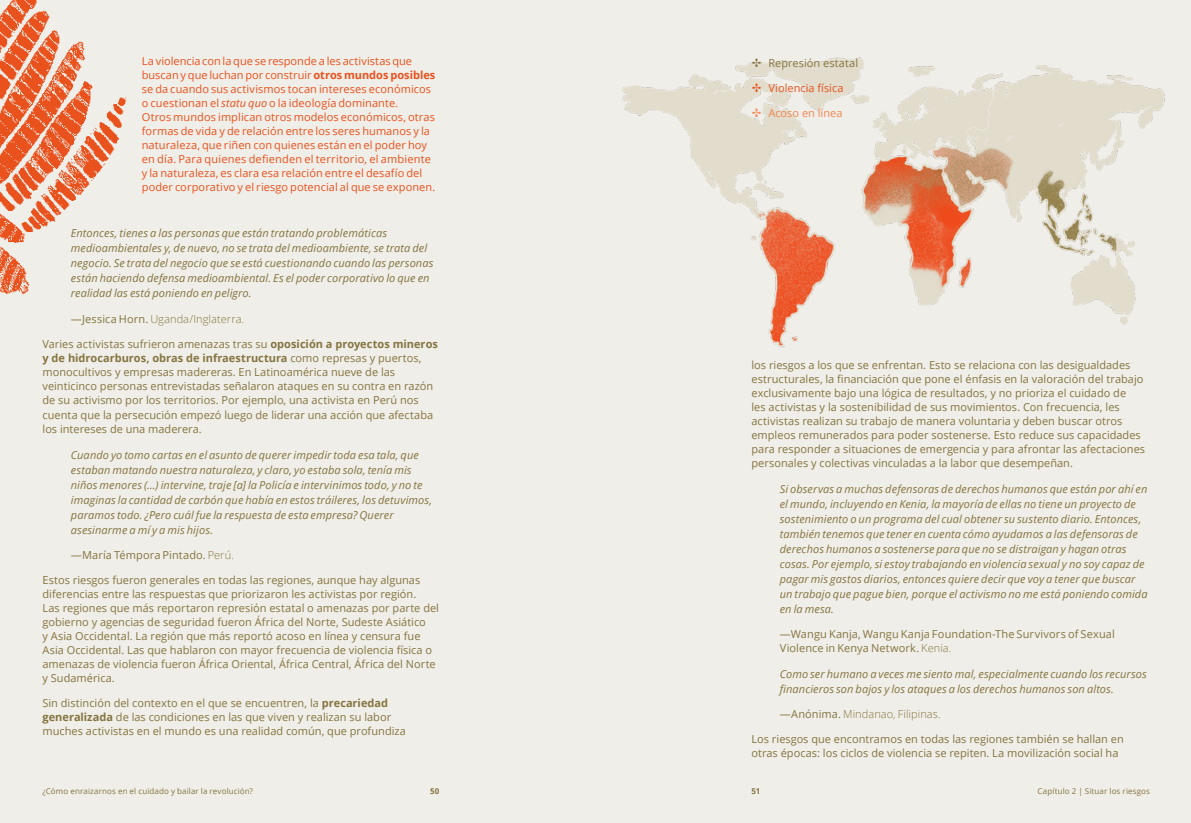
<style>
.page{position:relative;width:1191px;height:823px;background:#fff}
.page>*{position:absolute;margin:0;border:0;box-sizing:border-box;transform-origin:0 0}
.t1{font:11px/14px "Open Sans";color:#847440}
.t2{font:italic 11px/15px "Open Sans";letter-spacing:.005em;color:#847440}
.t3{font:11px/14px "Open Sans";letter-spacing:.01em;color:#e9511d}
.t4{font:300 11px "Open Sans";letter-spacing:.005em;color:#847440}
.t5{font:11px "Open Sans";color:#f18654}
.t6{font:8px "Open Sans";letter-spacing:.015em;color:#847440}
.t7{font:700 8px "Open Sans";color:#847440}
.s1{font-weight:700}
.s2{font-style:italic}
.s3{font-weight:400}
.s4{font-weight:300}
.s5{font-family:"Solide Mirage Etroit"}
</style>
<div class="page">
<div style="left:0;top:0;width:1191px;height:822px;background:#f0eee8"></div>
<img style="left:0;top:0;width:127px;height:295px">
<img style="left:622px;top:57px;width:543px;height:291px">
<p class="t3" style="left:142px;top:54px;width:295px">La violencia con la que se responde a les activistas que buscan y que luchan por construir <span class="s1">otros mundos posibles </span>se da cuando sus activismos tocan intereses económicos o cuestionan el <span class="s2">statu quo</span> o la ideología dominante.<br>Otros mundos implican otros modelos económicos, otras formas de vida y de relación entre los seres humanos y la naturaleza, que riñen con quienes están en el poder hoy en día. Para quienes defienden el territorio, el ambiente y la naturaleza, es clara esa relación entre el desafío del poder corporativo y el riesgo potencial al que se exponen.</p>
<p class="t2" style="left:71px;top:225px;width:364px">Entonces, tienes a las personas que están tratando problemáticas medioambientales y, de nuevo, no se trata del medioambiente, se trata del negocio. Se trata del negocio que se está cuestionando cuando las personas están haciendo defensa medioambiental. Es el poder corporativo lo que en realidad las está poniendo en peligro.</p>
<p class="t4" style="left:71px;top:311px;width:175px"><span class="s3">—Jessica Horn.</span> Uganda/Inglaterra.</p>
<p class="t1" style="left:43px;top:337px;width:397px">Varies activistas sufrieron amenazas tras su <span class="s1">oposición a proyectos mineros y de hidrocarburos, obras de infraestructura</span> como represas y puertos, monocultivos y empresas madereras. En Latinoamérica nueve de las veinticinco personas entrevistadas señalaron ataques en su contra en razón de su activismo por los territorios. Por ejemplo, una activista en Perú nos cuenta que la persecución empezó luego de liderar una acción que afectaba los intereses de una maderera.</p>
<p class="t2" style="left:71px;top:446px;width:363px">Cuando yo tomo cartas en el asunto de querer impedir toda esa tala, que estaban matando nuestra naturaleza, y claro, yo estaba sola, tenía mis niños menores (…) intervine, traje [a] la Policía e intervinimos todo, y no te imaginas la cantidad de carbón que había en estos tráileres, los detuvimos, paramos todo. ¿Pero cuál fue la respuesta de esta empresa? Querer asesinarme a mí y a mis hijos.</p>
<p class="t1" style="left:71px;top:547px;width:165px">—María Témpora Pintado. <span class="s4">Perú.</span></p>
<p class="t1" style="left:43px;top:572px;width:398px">Estos riesgos fueron generales en todas las regiones, aunque hay algunas diferencias entre las respuestas que priorizaron les activistas por región.<br>Las regiones que más reportaron represión estatal o amenazas por parte del gobierno y agencias de seguridad fueron África del Norte, Sudeste Asiático<br>y Asia Occidental. La región que más reportó acoso en línea y censura fue Asia Occidental. Las que hablaron con mayor frecuencia de violencia física o amenazas de violencia fueron África Oriental, África Central, África del Norte y Sudamérica.</p>
<p class="t1" style="left:43px;top:695px;width:365px">Sin distinción del contexto en el que se encuentren, la <span class="s1">precariedad generalizada</span> de las condiciones en las que viven y realizan su labor muches activistas en el mundo es una realidad común, que profundiza</p>
<p class="t1" style="left:751px;top:56px;width:108px"><span class="s5">✣</span> Represión estatal</p>
<p class="t3" style="left:751px;top:81px;width:94px"><span class="s5">✣</span> Violencia física</p>
<p class="t5" style="left:751px;top:106px;width:92px"><span class="s5">✣</span> Acoso en línea</p>
<p class="t1" style="left:751px;top:357px;width:395px">los riesgos a los que se enfrentan. Esto se relaciona con las desigualdades estructurales, la financiación que pone el énfasis en la valoración del trabajo exclusivamente bajo una lógica de resultados, y no prioriza el cuidado de<br>les activistas y la sostenibilidad de sus movimientos. Con frecuencia, les activistas realizan su trabajo de manera voluntaria y deben buscar otros empleos remunerados para poder sostenerse. Esto reduce sus capacidades para responder a situaciones de emergencia y para afrontar las afectaciones personales y colectivas vinculadas a la labor que desempeñan.</p>
<p class="t2" style="left:780px;top:481px;width:369px">Si observas a muchas defensoras de derechos humanos que están por ahí en el mundo, incluyendo en Kenia, la mayoría de ellas no tiene un proyecto de sostenimiento o un programa del cual obtener su sustento diario. Entonces, también tenemos que tener en cuenta cómo ayudamos a las defensoras de derechos humanos a sostenerse para que no se distraigan y hagan otras cosas. Por ejemplo, si estoy trabajando en violencia sexual y no soy capaz de pagar mis gastos diarios, entonces quiere decir que voy a tener que buscar un trabajo que pague bien, porque el activismo no me está poniendo comida en la mesa.</p>
<p class="t1" style="left:780px;top:626px;width:336px">—Wangu Kanja, Wangu Kanja Foundation-The Survivors of Sexual<br>Violence in Kenya Network. <span class="s4">Kenia.</span></p>
<p class="t2" style="left:780px;top:666px;width:368px">Como ser humano a veces me siento mal, especialmente cuando los recursos financieros son bajos y los ataques a los derechos humanos son altos.</p>
<p class="t4" style="left:780px;top:706px;width:162px"><span class="s3">—Anónima.</span> Mindanao, Filipinas.</p>
<p class="t1" style="left:751px;top:731px;width:374px">Los riesgos que encontramos en todas las regiones también se hallan en otras épocas: los ciclos de violencia se repiten. La movilización social ha</p>
<p class="t6" style="left:43px;top:785px;width:212px">¿Cómo enraizarnos en el cuidado y bailar la revolución?</p>
<p class="t7" style="left:430px;top:784px;width:11px">50</p>
<p class="t7" style="left:751px;top:784px;width:11px">51</p>
<p class="t6" style="left:1037px;top:785px;width:114px">Capítulo 2 | Situar los riesgos</p>
</div>
